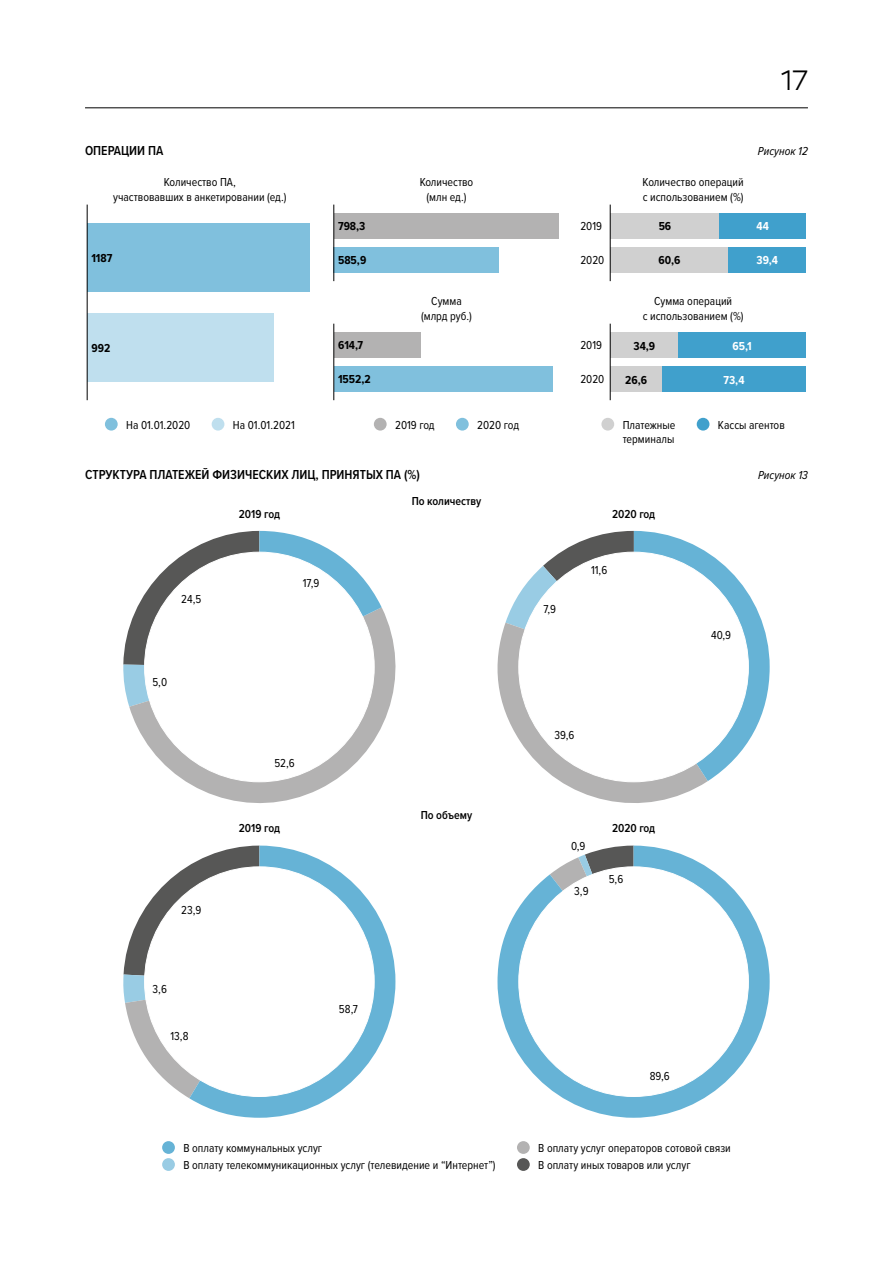
<style>
.page{position:relative;width:893px;height:1263px;background:#fff}
.page>*{position:absolute;margin:0;border:0;box-sizing:border-box;transform-origin:0 0}
.t1{font:300 27.9px "Stem";color:#000}
.t2{font:600 13.5px "Proxima Nova Cond";color:#000}
.t3{font:12px/14.4px "Proxima Nova Cond";color:#000;text-align:center}
.t4{font:600 12px "Proxima Nova Cond";color:#000}
.t5{font:700 12px "Proxima Nova Cond";color:#000}
.t6{font:italic 12px "Proxima Nova Cond";color:#000}
.t7{font:700 12px "Proxima Nova Cond";color:#fff}
</style>
<div class="page">
<hr style="left:85px;top:108px;width:723px;height:1px;background:#000">
<div style="left:105px;top:418px;width:13px;height:13px;background:#80c0dd;border-radius:50%"></div>
<div style="left:212px;top:418px;width:12px;height:13px;background:#bfdfee;border-radius:50%"></div>
<div style="left:601px;top:418px;width:13px;height:13px;background:#d0d0d0;border-radius:50%"></div>
<div style="left:697px;top:418px;width:12px;height:13px;background:#40a0cc;border-radius:50%"></div>
<div style="left:374px;top:418px;width:13px;height:13px;background:#b3b2b2;border-radius:50%"></div>
<div style="left:456px;top:418px;width:13px;height:13px;background:#80c0dd;border-radius:50%"></div>
<div style="left:334px;top:332px;width:86px;height:26px;background:#b3b2b2"></div>
<div style="left:334px;top:366px;width:218px;height:26px;background:#80c0dd"></div>
<hr style="left:334px;top:324px;width:1px;height:76px;background:#000">
<div style="left:334px;top:213px;width:225px;height:26px;background:#b3b2b2"></div>
<div style="left:334px;top:247px;width:165px;height:26px;background:#80c0dd"></div>
<hr style="left:334px;top:205px;width:1px;height:76px;background:#000">
<div style="left:610px;top:213px;width:110px;height:26px;background:#d0d0d0"></div>
<div style="left:610px;top:247px;width:119px;height:26px;background:#d0d0d0"></div>
<div style="left:720px;top:213px;width:86px;height:26px;background:#40a0cc"></div>
<div style="left:729px;top:247px;width:77px;height:26px;background:#40a0cc"></div>
<hr style="left:610px;top:205px;width:1px;height:76px;background:#000">
<div style="left:610px;top:332px;width:68px;height:26px;background:#d0d0d0"></div>
<div style="left:610px;top:366px;width:52px;height:26px;background:#d0d0d0"></div>
<div style="left:678px;top:332px;width:128px;height:26px;background:#40a0cc"></div>
<div style="left:662px;top:366px;width:144px;height:26px;background:#40a0cc"></div>
<hr style="left:610px;top:324px;width:1px;height:76px;background:#000">
<div style="left:87px;top:224px;width:223px;height:68px;background:#80c0dd"></div>
<div style="left:87px;top:313px;width:186px;height:68px;background:#bfdfee"></div>
<hr style="left:87px;top:205px;width:1px;height:195px;background:#000">
<svg style="left:497px;top:845px;width:273px;height:273px"></svg>
<svg style="left:123px;top:865px;width:66px;height:233px"></svg>
<svg style="left:189px;top:845px;width:206px;height:273px"></svg>
<svg style="left:497px;top:531px;width:273px;height:272px"></svg>
<svg style="left:129px;top:608px;width:267px;height:195px"></svg>
<svg style="left:123px;top:531px;width:259px;height:176px"></svg>
<div style="left:145px;top:552px;width:229px;height:230px;background:#fff;border-radius:50%"></div>
<div style="left:145px;top:867px;width:229px;height:229px;background:#fff;border-radius:50%"></div>
<div style="left:519px;top:552px;width:229px;height:230px;background:#fff;border-radius:50%"></div>
<div style="left:519px;top:867px;width:229px;height:229px;background:#fff;border-radius:50%"></div>
<div style="left:162px;top:1141px;width:13px;height:13px;background:#66b3d6;border-radius:50%"></div>
<div style="left:517px;top:1141px;width:13px;height:13px;background:#b3b2b2;border-radius:50%"></div>
<div style="left:162px;top:1158px;width:13px;height:13px;background:#99cce4;border-radius:50%"></div>
<div style="left:517px;top:1158px;width:13px;height:13px;background:#575756;border-radius:50%"></div>
<h1 class="t1" style="left:781px;top:64px;width:28px">17</h1>
<p class="t2" style="left:85px;top:141px;width:80px">ОПЕРАЦИИ ПА</p>
<p class="t6" style="left:758px;top:142px;width:51px">Рисунок 12</p>
<p class="t3" style="left:113px;top:175px;width:175px">Количество ПА,<br>участвовавших в анкетировании (ед.)</p>
<p class="t3" style="left:420px;top:175px;width:55px">Количество (млн ед.)</p>
<p class="t3" style="left:643px;top:175px;width:103px;text-align:left">Количество операций с использованием (%)</p>
<p class="t5" style="left:91px;top:249px;width:23px">1187</p>
<p class="t5" style="left:91px;top:339px;width:20px">992</p>
<p class="t5" style="left:338px;top:217px;width:29px">798,3</p>
<p class="t5" style="left:338px;top:252px;width:30px">585,9</p>
<p class="t5" style="left:338px;top:337px;width:27px">614,7</p>
<p class="t5" style="left:338px;top:371px;width:34px">1552,2</p>
<p class="t3" style="left:421px;top:294px;width:52px">Сумма (млрд руб.)</p>
<p class="t3" style="left:580px;top:219px;width:23px">2019</p>
<p class="t3" style="left:580px;top:253px;width:26px">2020</p>
<p class="t3" style="left:580px;top:338px;width:23px">2019</p>
<p class="t3" style="left:580px;top:372px;width:26px">2020</p>
<p class="t5" style="left:659px;top:218px;width:14px">56</p>
<p class="t5" style="left:659px;top:252px;width:23px">60,6</p>
<p class="t3" style="left:643px;top:294px;width:102px">Сумма операций<br>с использованием (%)</p>
<p class="t7" style="left:757px;top:218px;width:14px">44</p>
<p class="t7" style="left:757px;top:252px;width:23px">39,4</p>
<p class="t5" style="left:633px;top:337px;width:23px">34,9</p>
<p class="t5" style="left:625px;top:371px;width:23px">26,6</p>
<p class="t7" style="left:733px;top:337px;width:21px">65,1</p>
<p class="t7" style="left:723px;top:371px;width:22px">73,4</p>
<p class="t3" style="left:395px;top:417px;width:41px">2019 год</p>
<p class="t3" style="left:718px;top:417px;width:68px">Кассы агентов</p>
<p class="t3" style="left:126px;top:417px;width:66px">На 01.01.2020</p>
<p class="t3" style="left:233px;top:417px;width:63px">На 01.01.2021</p>
<p class="t3" style="left:623px;top:417px;width:54px;text-align:left">Платежные терминалы</p>
<p class="t3" style="left:477px;top:417px;width:43px">2020 год</p>
<p class="t2" style="left:85px;top:465px;width:336px">СТРУКТУРА ПЛАТЕЖЕЙ ФИЗИЧЕСКИХ ЛИЦ, ПРИНЯТЫХ ПА (%)</p>
<p class="t6" style="left:758px;top:467px;width:51px">Рисунок 13</p>
<p class="t4" style="left:412px;top:492px;width:71px">По количеству</p>
<p class="t4" style="left:239px;top:505px;width:43px">2019 год</p>
<p class="t4" style="left:612px;top:505px;width:45px">2020 год</p>
<p class="t3" style="left:181px;top:592px;width:22px">24,5</p>
<p class="t3" style="left:152px;top:674px;width:16px">5,0</p>
<p class="t3" style="left:181px;top:902px;width:22px">23,9</p>
<p class="t3" style="left:153px;top:981px;width:16px">3,6</p>
<p class="t3" style="left:171px;top:1028px;width:20px">13,8</p>
<p class="t3" style="left:303px;top:575px;width:18px">17,9</p>
<p class="t3" style="left:274px;top:755px;width:22px">52,6</p>
<p class="t4" style="left:421px;top:807px;width:53px">По объему</p>
<p class="t3" style="left:543px;top:601px;width:14px">7,9</p>
<p class="t3" style="left:591px;top:563px;width:18px">11,6</p>
<p class="t3" style="left:554px;top:728px;width:21px">39,6</p>
<p class="t4" style="left:239px;top:819px;width:43px">2019 год</p>
<p class="t4" style="left:612px;top:819px;width:45px">2020 год</p>
<p class="t3" style="left:339px;top:1001px;width:20px">58,7</p>
<p class="t3" style="left:571px;top:838px;width:16px">0,9</p>
<p class="t3" style="left:574px;top:883px;width:16px">3,9</p>
<p class="t3" style="left:609px;top:871px;width:16px">5,6</p>
<p class="t3" style="left:650px;top:1068px;width:22px">89,6</p>
<p class="t3" style="left:711px;top:628px;width:22px">40,9</p>
<p class="t3" style="left:183px;top:1140px;width:140px">В оплату коммунальных услуг</p>
<p class="t3" style="left:538px;top:1140px;width:194px">В оплату услуг операторов сотовой связи</p>
<p class="t3" style="left:183px;top:1157px;width:314px">В оплату телекоммуникационных услуг (телевидение и “Интернет”)</p>
<p class="t3" style="left:538px;top:1157px;width:154px">В оплату иных товаров или услуг</p>
</div>
